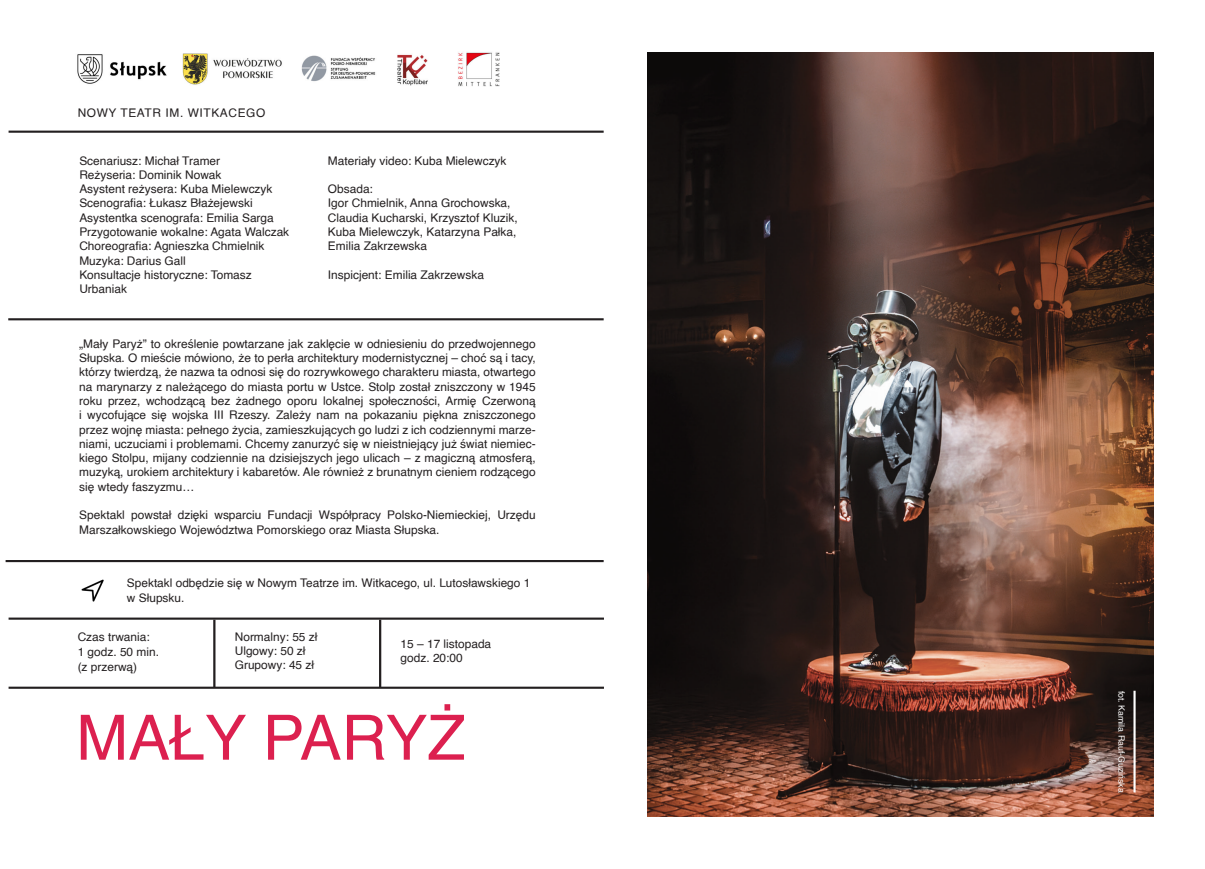
<style>
.page{position:relative;width:1205px;height:869px;background:#fff}
.page>*{position:absolute;margin:0;border:0;box-sizing:border-box;transform-origin:0 0}
.t1{font:62.5px "Helvetica";color:#dc204f}
.t2{font:11.88px/14.2px "Helvetica";color:#231f20}
.t3{font:11.88px "Helvetica";letter-spacing:.05em;color:#231f20}
.t4{font:8.75px "Helvetica";color:#fff}
</style>
<div class="page">
<hr style="left:9px;top:130px;width:595px;height:3px;background:#231f20">
<hr style="left:8px;top:318px;width:596px;height:2px;background:#231f20">
<hr style="left:9px;top:617px;width:595px;height:2px;background:#231f20">
<hr style="left:9px;top:686px;width:595px;height:2px;background:#231f20">
<hr style="left:213px;top:619px;width:2px;height:68px;background:#231f20">
<hr style="left:379px;top:619px;width:2px;height:68px;background:#231f20">
<hr style="left:6px;top:559px;width:598px;height:3px;background:#231f20">
<img style="left:81px;top:579px;width:22px;height:23px">
<img style="left:77px;top:52px;width:423px;height:34px">
<img style="left:647px;top:52px;width:506px;height:764px">
<hr style="left:1133px;top:690px;width:2px;height:102px;background:#fff">
<p class="t3" style="left:78px;top:103px;width:189px">NOWY TEATR IM. WITKACEGO</p>
<p class="t2" style="left:79px;top:153px;width:142px">Scenariusz: Michał Tramer</p>
<p class="t2" style="left:79px;top:168px;width:144px">Reżyseria: Dominik Nowak</p>
<p class="t2" style="left:79px;top:182px;width:195px">Asystent reżysera: Kuba Mielewczyk</p>
<p class="t2" style="left:79px;top:196px;width:175px">Scenografia: Łukasz Błażejewski</p>
<p class="t2" style="left:79px;top:211px;width:196px">Asystentka scenografa: Emilia Sarga</p>
<p class="t2" style="left:79px;top:225px;width:211px">Przygotowanie wokalne: Agata Walczak</p>
<p class="t2" style="left:79px;top:239px;width:187px">Choreografia: Agnieszka Chmielnik</p>
<p class="t2" style="left:79px;top:253px;width:108px">Muzyka: Darius Gall</p>
<p class="t2" style="left:79px;top:268px;width:174px">Konsultacje historyczne: Tomasz<br>Urbaniak</p>
<p class="t2" style="left:328px;top:153px;width:180px">Materiały video: Kuba Mielewczyk</p>
<p class="t2" style="left:328px;top:182px;width:46px">Obsada:</p>
<p class="t2" style="left:328px;top:196px;width:184px">Igor Chmielnik, Anna Grochowska,</p>
<p class="t2" style="left:328px;top:211px;width:191px">Claudia Kucharski, Krzysztof Kluzik,</p>
<p class="t2" style="left:328px;top:225px;width:190px">Kuba Mielewczyk, Katarzyna Pałka,</p>
<p class="t2" style="left:328px;top:239px;width:101px">Emilia Zakrzewska</p>
<p class="t2" style="left:328px;top:268px;width:158px">Inspicjent: Emilia Zakrzewska</p>
<p class="t2" style="left:79px;top:337px;width:458px;text-align:justify">„Mały Paryż” to określenie powtarzane jak zaklęcie w odniesieniu do przedwojennego Słupska. O mieście mówiono, że to perła architektury modernistycznej – choć są i tacy, którzy twierdzą, że nazwa ta odnosi się do rozrywkowego charakteru miasta, otwartego na marynarzy z należącego do miasta portu w Ustce. Stolp został zniszczony w 1945 roku przez, wchodzącą bez żadnego oporu lokalnej społeczności, Armię Czerwoną i wycofujące się wojska III Rzeszy. Zależy nam na pokazaniu piękna zniszczonego przez wojnę miasta: pełnego życia, zamieszkujących go ludzi z ich codziennymi marze&shy;niami, uczuciami i problemami. Chcemy zanurzyć się w nieistniejący już świat niemiec&shy;kiego Stolpu, mijany codziennie na dzisiejszych jego ulicach – z magiczną atmosferą, muzyką, urokiem architektury i kabaretów. Ale również z brunatnym cieniem rodzącego się wtedy faszyzmu…</p>
<p class="t2" style="left:79px;top:508px;width:458px">Spektakl powstał dzięki wsparciu Fundacji Współpracy Polsko-Niemieckiej, Urzędu<br>Marszałkowskiego Województwa Pomorskiego oraz Miasta Słupska.</p>
<p class="t2" style="left:127px;top:576px;width:405px">Spektakl odbędzie się w Nowym Teatrze im. Witkacego, ul. Lutosławskiego 1 w Słupsku.</p>
<p class="t2" style="left:78px;top:629px;width:83px;line-height:15px">Czas trwania:<br>1 godz. 50 min. (z przerwą)</p>
<p class="t2" style="left:235px;top:629px;width:84px">Normalny: 55 zł</p>
<p class="t2" style="left:235px;top:644px;width:72px">Ulgowy: 50 zł</p>
<p class="t2" style="left:235px;top:658px;width:81px">Grupowy: 45 zł</p>
<p class="t2" style="left:401px;top:636px;width:92px">15 – 17 listopada</p>
<p class="t2" style="left:401px;top:651px;width:64px">godz. 20:00</p>
<p class="t1" style="left:76px;top:689px;width:391px">MAŁY PARYŻ</p>
<p class="t4" style="left:1128px;top:690px;width:103px;rotate:90deg">fot. Kamila Rauf-Guzińska</p>
</div>
